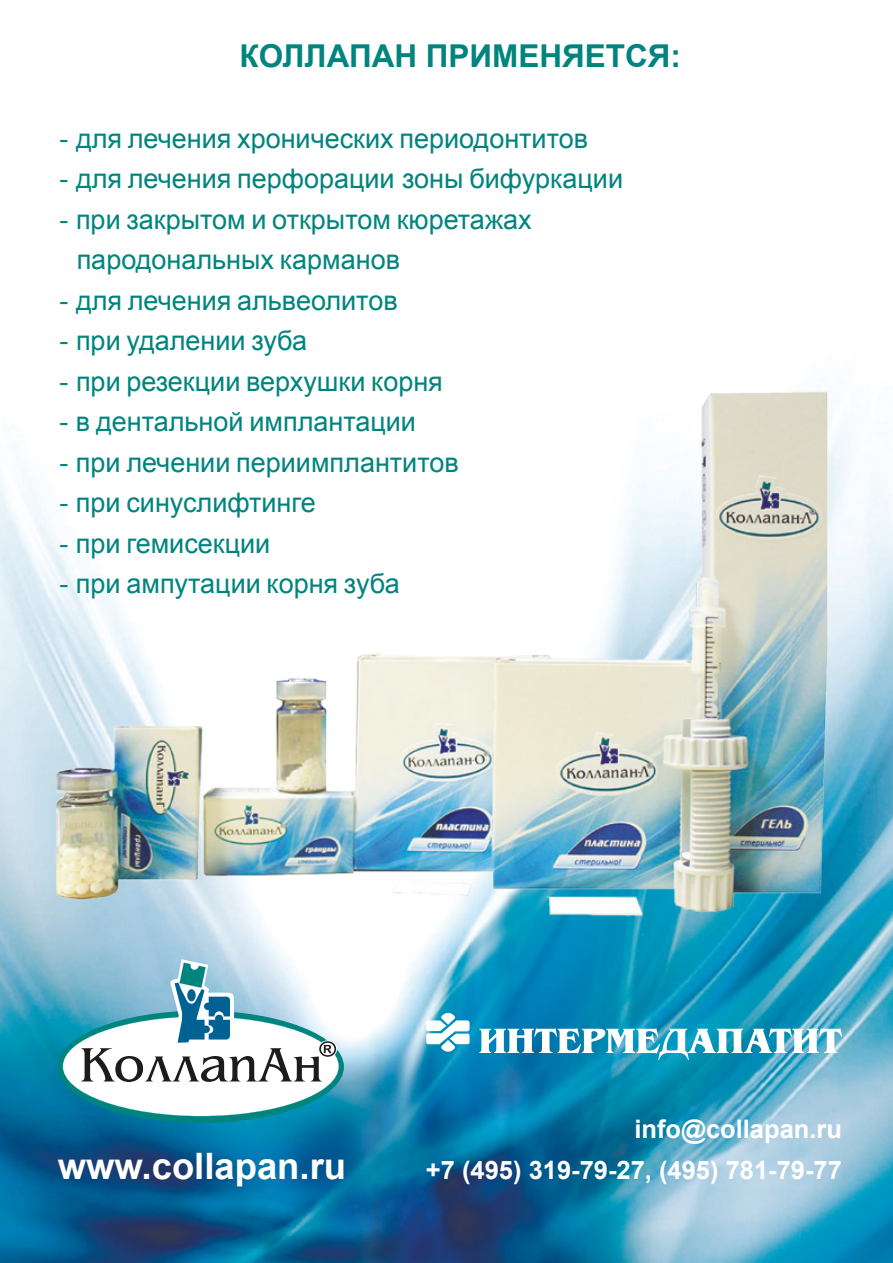
<style>
.page{position:relative;width:893px;height:1263px;background:#fff}
.page>*{position:absolute;margin:0;border:0;box-sizing:border-box;transform-origin:0 0}
.t1{font:700 36.45px "Arial";color:#fff}
.t2{font:700 31.5px "Arial";color:#00847e}
.t3{font:27px/40.5px "Arial";color:#00847e}
.t4{font:700 25.5px/40.5px "Arial";color:#fff;text-align:right}
</style>
<div class="page">
<img style="left:0;top:391px;width:886px;height:863px">
<svg style="left:426px;top:1013px;width:44px;height:39px"></svg>
<svg style="left:479px;top:1028px;width:363px;height:32px"></svg>
<div style="left:58px;top:1010px;width:286px;height:113px;background:#00847e;border-radius:50%"></div>
<svg style="left:63px;top:959px;width:276px;height:157px;background:#acccd6"></svg>
<p class="t2" style="left:240px;top:34px;width:443px">КОЛЛАПАН ПРИМЕНЯЕТСЯ:</p>
<p class="t3" style="left:60px;top:118px;width:530px">- для лечения хронических периодонтитов</p>
<p class="t3" style="left:60px;top:158px;width:565px">- для лечения перфорации зоны бифуркации</p>
<p class="t3" style="left:77px;top:199px;width:456px;text-indent:-17px">- при закрытом и открытом кюретажах пародональных карманов</p>
<p class="t3" style="left:60px;top:280px;width:340px">- для лечения альвеолитов</p>
<p class="t3" style="left:60px;top:320px;width:249px">- при удалении зуба</p>
<p class="t3" style="left:60px;top:361px;width:385px">- при резекции верхушки корня</p>
<p class="t3" style="left:59px;top:401px;width:358px">- в дентальной имплантации</p>
<p class="t3" style="left:59px;top:442px;width:401px">- при лечении периимплантитов</p>
<p class="t3" style="left:59px;top:482px;width:258px">- при синуслифтинге</p>
<p class="t3" style="left:59px;top:523px;width:212px">- при гемисекции</p>
<p class="t3" style="left:59px;top:563px;width:342px">- при ампутации корня зуба</p>
<h1 class="t1" style="left:58px;top:1140px;width:290px">www.collapan.ru</h1>
<p class="t4" style="left:426px;top:1109px;width:418px">info@collapan.ru<br>+7 (495) 319-79-27, (495) 781-79-77</p>
</div>
